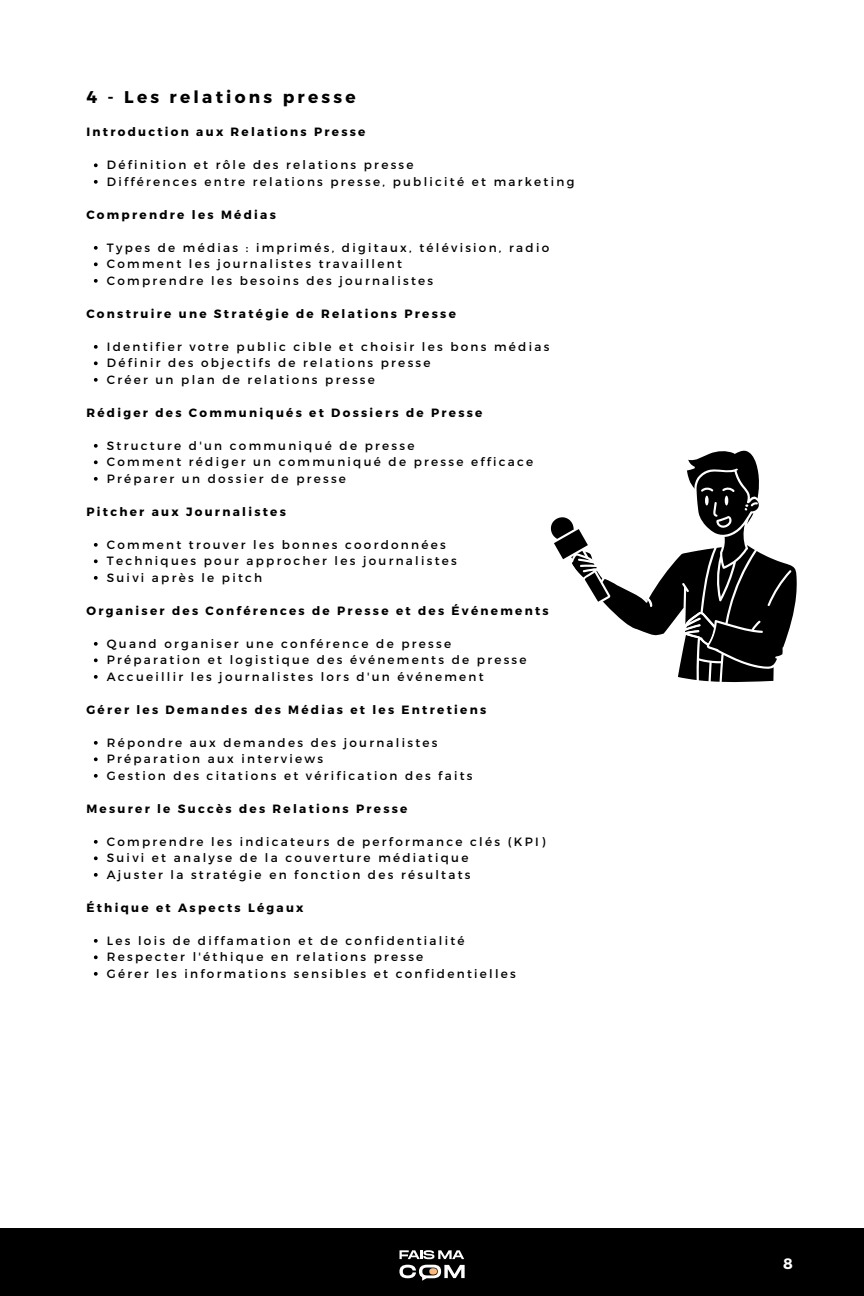
<style>
.page{position:relative;width:864px;height:1296px;background:#fff}
.page>*{position:absolute;margin:0;border:0;box-sizing:border-box;transform-origin:0 0}
.t1{font:700 17px "Montserrat";letter-spacing:.19em;color:#000}
.t2{font:700 15.1px "Montserrat";color:#fff}
.t3{font:12px "Montserrat";letter-spacing:.19em;color:#000}
.t4{font:700 12px "Montserrat";letter-spacing:.19em;color:#000}
</style>
<div class="page">
<svg style="left:94px;top:163px;width:4px;height:4px"></svg>
<svg style="left:94px;top:180px;width:4px;height:4px"></svg>
<svg style="left:94px;top:246px;width:4px;height:4px"></svg>
<svg style="left:94px;top:262px;width:4px;height:4px"></svg>
<svg style="left:94px;top:279px;width:4px;height:4px"></svg>
<svg style="left:94px;top:345px;width:4px;height:4px"></svg>
<svg style="left:94px;top:361px;width:4px;height:4px"></svg>
<svg style="left:94px;top:378px;width:4px;height:4px"></svg>
<svg style="left:94px;top:444px;width:4px;height:4px"></svg>
<svg style="left:94px;top:460px;width:4px;height:4px"></svg>
<svg style="left:94px;top:477px;width:4px;height:4px"></svg>
<svg style="left:94px;top:543px;width:4px;height:4px"></svg>
<svg style="left:94px;top:559px;width:4px;height:4px"></svg>
<svg style="left:94px;top:576px;width:4px;height:4px"></svg>
<svg style="left:94px;top:642px;width:4px;height:4px"></svg>
<svg style="left:94px;top:658px;width:4px;height:4px"></svg>
<svg style="left:94px;top:675px;width:4px;height:4px"></svg>
<svg style="left:94px;top:741px;width:4px;height:4px"></svg>
<svg style="left:94px;top:757px;width:4px;height:4px"></svg>
<svg style="left:94px;top:774px;width:4px;height:4px"></svg>
<svg style="left:94px;top:840px;width:4px;height:4px"></svg>
<svg style="left:94px;top:856px;width:4px;height:4px"></svg>
<svg style="left:94px;top:873px;width:4px;height:4px"></svg>
<svg style="left:94px;top:939px;width:4px;height:4px"></svg>
<svg style="left:94px;top:955px;width:4px;height:4px"></svg>
<svg style="left:94px;top:972px;width:4px;height:4px"></svg>
<svg style="left:550px;top:450px;width:247px;height:233px"></svg>
<div style="left:0;top:1229px;width:864px;height:67px;background:#000"></div>
<svg style="left:399px;top:1265px;width:66px;height:16px"></svg>
<svg style="left:400px;top:1250px;width:64px;height:9px"></svg>
<p class="t1" style="left:86px;top:86px;width:271px">4 - Les relations presse</p>
<p class="t4" style="left:86px;top:124px;width:281px">Introduction aux Relations Presse</p>
<p class="t3" style="left:107px;top:157px;width:308px">Définition et rôle des relations presse</p>
<p class="t3" style="left:107px;top:174px;width:469px">Différences entre relations presse, publicité et marketing</p>
<p class="t4" style="left:86px;top:207px;width:191px">Comprendre les Médias</p>
<p class="t3" style="left:107px;top:240px;width:444px">Types de médias : imprimés, digitaux, télévision, radio</p>
<p class="t3" style="left:107px;top:256px;width:297px">Comment les journalistes travaillent</p>
<p class="t3" style="left:107px;top:273px;width:328px">Comprendre les besoins des journalistes</p>
<p class="t4" style="left:86px;top:306px;width:371px">Construire une Stratégie de Relations Presse</p>
<p class="t3" style="left:107px;top:339px;width:444px">Identifier votre public cible et choisir les bons médias</p>
<p class="t3" style="left:107px;top:355px;width:325px">Définir des objectifs de relations presse</p>
<p class="t3" style="left:107px;top:372px;width:270px">Créer un plan de relations presse</p>
<p class="t4" style="left:86px;top:405px;width:398px">Rédiger des Communiqués et Dossiers de Presse</p>
<p class="t3" style="left:107px;top:438px;width:309px">Structure d'un communiqué de presse</p>
<p class="t3" style="left:107px;top:454px;width:428px">Comment rédiger un communiqué de presse efficace</p>
<p class="t3" style="left:107px;top:471px;width:241px">Préparer un dossier de presse</p>
<p class="t4" style="left:86px;top:504px;width:201px">Pitcher aux Journalistes</p>
<p class="t3" style="left:107px;top:537px;width:340px">Comment trouver les bonnes coordonnées</p>
<p class="t3" style="left:107px;top:553px;width:352px">Techniques pour approcher les journalistes</p>
<p class="t3" style="left:107px;top:570px;width:157px">Suivi après le pitch</p>
<p class="t4" style="left:86px;top:603px;width:464px">Organiser des Conférences de Presse et des Événements</p>
<p class="t3" style="left:107px;top:636px;width:346px">Quand organiser une conférence de presse</p>
<p class="t3" style="left:107px;top:652px;width:421px">Préparation et logistique des événements de presse</p>
<p class="t3" style="left:107px;top:669px;width:378px">Accueillir les journalistes lors d'un événement</p>
<p class="t4" style="left:86px;top:702px;width:401px">Gérer les Demandes des Médias et les Entretiens</p>
<p class="t3" style="left:107px;top:735px;width:332px">Répondre aux demandes des journalistes</p>
<p class="t3" style="left:107px;top:751px;width:218px">Préparation aux interviews</p>
<p class="t3" style="left:107px;top:768px;width:367px">Gestion des citations et vérification des faits</p>
<p class="t4" style="left:86px;top:801px;width:323px">Mesurer le Succès des Relations Presse</p>
<p class="t3" style="left:107px;top:834px;width:440px">Comprendre les indicateurs de performance clés (KPI)</p>
<p class="t3" style="left:107px;top:850px;width:363px">Suivi et analyse de la couverture médiatique</p>
<p class="t3" style="left:107px;top:867px;width:365px">Ajuster la stratégie en fonction des résultats</p>
<p class="t4" style="left:86px;top:900px;width:219px">Éthique et Aspects Légaux</p>
<p class="t3" style="left:107px;top:933px;width:359px">Les lois de diffamation et de confidentialité</p>
<p class="t3" style="left:107px;top:949px;width:318px">Respecter l'éthique en relations presse</p>
<p class="t3" style="left:107px;top:966px;width:411px">Gérer les informations sensibles et confidentielles</p>
<p class="t2" style="left:783px;top:1254px;width:11px">8</p>
</div>
